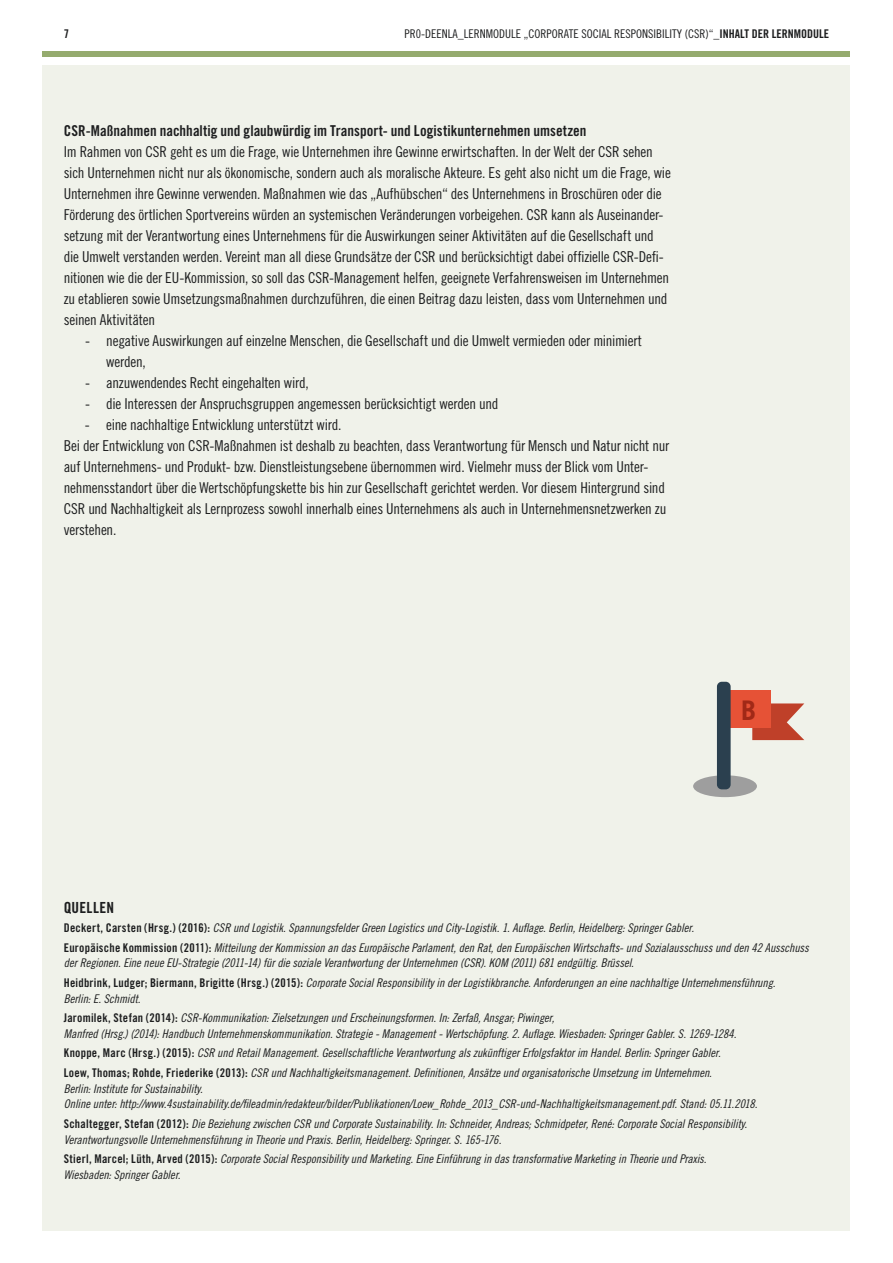
<style>
.page{position:relative;width:893px;height:1263px;background:#fff}
.page>*{position:absolute;margin:0;border:0;box-sizing:border-box;transform-origin:0 0}
.t1{font:700 27px "Trade Gothic LT Std";color:#a12917}
.t2{font:15.3px "Trade Gothic LT Std Bd Cn 20";letter-spacing:.02em;color:#1d1e1f}
.t3{font:15px/21px "Trade Gothic LT Std Cn 18";letter-spacing:-.015em;color:#1d1e1f}
.t4{font:15px "Trade Gothic LT Std Bd Cn 20";color:#1d1e1f}
.t5{font:12px/19.5px "Trade Gothic LT Std Cn 18 Obl";letter-spacing:-.005em;color:#1d1e1f}
.t6{font:12px "Trade Gothic LT Std Cn 18";color:#1d1e1f}
.t7{font:12px "Trade Gothic LT Std Bd Cn 20";color:#1d1e1f}
.s1{font-family:"Trade Gothic LT Std Bd Cn 20"}
</style>
<div class="page">
<div style="left:43px;top:66px;width:807px;height:1165px;background:#f0f2ea"></div>
<div style="left:43px;top:51px;width:807px;height:6px;background:#95ab6e"></div>
<div style="left:693px;top:775px;width:64px;height:22px;background:#9e9e9e;border-radius:50%"></div>
<svg style="left:752px;top:703px;width:52px;height:37px"></svg>
<div style="left:724px;top:691px;width:47px;height:37px;background:#e65236"></div>
<div style="left:717px;top:682px;width:14px;height:107px;background:#2b404f;border-radius:5px"></div>
<p class="t7" style="left:64px;top:27px;width:7px">7</p>
<p class="t6" style="left:405px;top:27px;width:426px">PR0-DEENLA_LERNMODULE „CORPORATE SOCIAL RESPONSIBILITY (CSR)“_<span class="s1">INHALT DER LERNMODULE</span></p>
<p class="t4" style="left:64px;top:121px;width:524px">CSR-Maßnahmen nachhaltig und glaubwürdig im Transport- und Logistikunternehmen umsetzen</p>
<p class="t3" style="left:64px;top:141px;width:609px">Im Rahmen von CSR geht es um die Frage, wie Unternehmen ihre Gewinne erwirtschaften. In der Welt der CSR sehen sich Unternehmen nicht nur als ökonomische, sondern auch als moralische Akteure. Es geht also nicht um die Frage, wie Unternehmen ihre Gewinne verwenden. Maßnahmen wie das „Aufhübschen“ des Unternehmens in Broschüren oder die Förderung des örtlichen Sportvereins würden an systemischen Veränderungen vorbeigehen. CSR kann als Auseinander&shy;setzung mit der Verantwortung eines Unternehmens für die Auswirkungen seiner Aktivitäten auf die Gesellschaft und die Umwelt verstanden werden. Vereint man all diese Grundsätze der CSR und berücksichtigt dabei offizielle CSR-Defi&shy;nitionen wie die der EU-Kommission, so soll das CSR-Management helfen, geeignete Verfahrensweisen im Unternehmen zu etablieren sowie Umsetzungsmaßnahmen durchzuführen, die einen Beitrag dazu leisten, dass vom Unternehmen und seinen Aktivitäten</p>
<p class="t3" style="left:106px;top:330px;width:537px;text-indent:-21px">- negative Auswirkungen auf einzelne Menschen, die Gesellschaft und die Umwelt vermieden oder minimiert werden,</p>
<p class="t3" style="left:85px;top:372px;width:225px">- anzuwendendes Recht eingehalten wird,</p>
<p class="t3" style="left:85px;top:393px;width:415px">- die Interessen der Anspruchsgruppen angemessen berücksichtigt werden und</p>
<p class="t3" style="left:64px;top:414px;width:607px;text-indent:21px">- eine nachhaltige Entwicklung unterstützt wird.<br>Bei der Entwicklung von CSR-Maßnahmen ist deshalb zu beachten, dass Verantwortung für Mensch und Natur nicht nur auf Unternehmens- und Produkt- bzw. Dienstleistungsebene übernommen wird. Vielmehr muss der Blick vom Unter&shy;nehmensstandort über die Wertschöpfungskette bis hin zur Gesellschaft gerichtet werden. Vor diesem Hintergrund sind CSR und Nachhaltigkeit als Lernprozess sowohl innerhalb eines Unternehmens als auch in Unternehmensnetzwerken zu verstehen.</p>
<h1 class="t1" style="left:741px;top:694px;width:17px">B</h1>
<p class="t2" style="left:64px;top:898px;width:52px">QUELLEN</p>
<p class="t5" style="left:64px;top:918px;width:746px"><span class="s1">Deckert, Carsten (Hrsg.) (2016):</span> CSR und Logistik. Spannungsfelder Green Logistics und City-Logistik. 1. Auflage. Berlin, Heidelberg: Springer Gabler.<br><span class="s1">Europäische Kommission (2011):</span> Mitteilung der Kommission an das Europäische Parlament, den Rat, den Europäischen Wirtschafts- und Sozialausschuss und den 42 Ausschuss</p>
<p class="t5" style="left:64px;top:954px;width:713px">der Regionen. Eine neue EU-Strategie (2011-14) für die soziale Verantwortung der Unternehmen (CSR). KOM (2011) 681 endgültig. Brüssel.<br><span class="s1">Heidbrink, Ludger; Biermann, Brigitte (Hrsg.) (2015):</span> Corporate Social Responsibility in der Logistikbranche. Anforderungen an eine nachhaltige Unternehmensführung.</p>
<p class="t5" style="left:64px;top:989px;width:492px">Berlin: E. Schmidt.<br><span class="s1">Jaromilek, Stefan (2014):</span> CSR-Kommunikation: Zielsetzungen und Erscheinungsformen. In: Zerfaß, Ansgar; Piwinger,</p>
<p class="t5" style="left:64px;top:1024px;width:674px">Manfred (Hrsg.) (2014): Handbuch Unternehmenskommunikation. Strategie - Management - Wertschöpfung. 2. Auflage. Wiesbaden: Springer Gabler. S. 1269-1284.<br><span class="s1">Knoppe, Marc (Hrsg.) (2015):</span> CSR und Retail Management. Gesellschaftliche Verantwortung als zukünftiger Erfolgsfaktor im Handel. Berlin: Springer Gabler.<br><span class="s1">Loew, Thomas; Rohde, Friederike (2013):</span> CSR und Nachhaltigkeitsmanagement. Definitionen, Ansätze und organisatorische Umsetzung im Unternehmen.</p>
<p class="t5" style="left:64px;top:1081px;width:695px;line-height:15.8px">Berlin: Institute for Sustainability.<br>Online unter: http://www.4sustainability.de/fileadmin/redakteur/bilder/Publikationen/Loew_Rohde_2013_CSR-und-Nachhaltigkeitsmanagement.pdf. Stand: 05.11.2018.</p>
<p class="t5" style="left:64px;top:1116px;width:685px;line-height:15.8px"><span class="s1">Schaltegger, Stefan (2012):</span> Die Beziehung zwischen CSR und Corporate Sustainability. In: Schneider, Andreas; Schmidpeter, René: Corporate Social Responsibility.<br>Verantwortungsvolle Unternehmensführung in Theorie und Praxis. Berlin, Heidelberg: Springer. S. 165-176.</p>
<p class="t5" style="left:64px;top:1151px;width:644px;line-height:15.8px"><span class="s1">Stierl, Marcel; Lüth, Arved (2015):</span> Corporate Social Responsibility und Marketing. Eine Einführung in das transformative Marketing in Theorie und Praxis.<br>Wiesbaden: Springer Gabler.</p>
</div>
